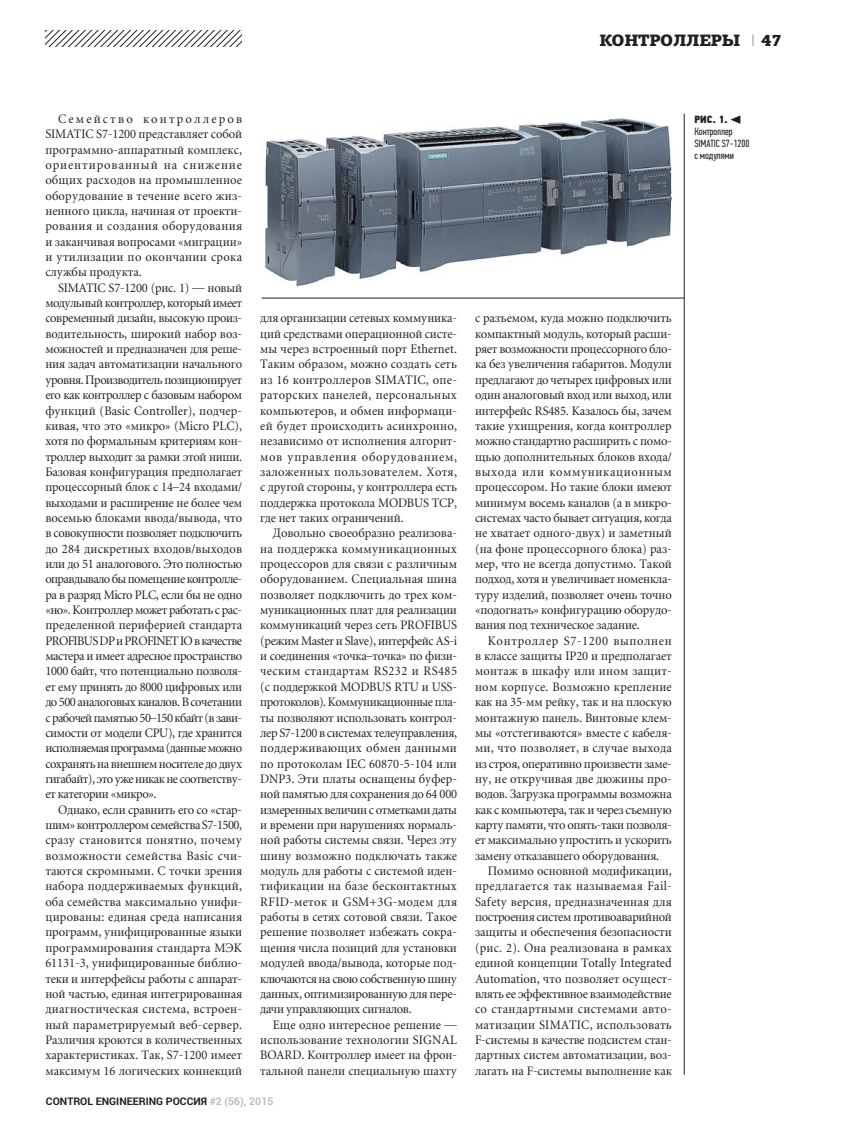
<style>
.page{position:relative;width:851px;height:1136px;background:#fff}
.page>*{position:absolute;margin:0;border:0;box-sizing:border-box;transform-origin:0 0}
.t1{font:900 16.5px "PF Agora Slab Pro";letter-spacing:-.02em;color:#231f20}
.t2{font:12.75px/15.3px "Miniature";letter-spacing:-.01em;color:#231f20;text-align:justify;scale:.96 1}
.t3{font:12.75px "Miniature";letter-spacing:.015em;color:#231f20;scale:.96 1}
.t4{font:12.75px "Miniature";letter-spacing:-.03em;color:#231f20;scale:.96 1}
.t5{font:12.75px "Miniature";letter-spacing:.02em;color:#231f20;scale:.96 1}
.t6{font:12.75px "Miniature";letter-spacing:.03em;color:#231f20;scale:.96 1}
.t7{font:12.75px "Miniature";letter-spacing:.025em;color:#231f20;scale:.96 1}
.t8{font:12.75px "Miniature";letter-spacing:.05em;color:#231f20;scale:.96 1}
.t9{font:700 10.5px "Roboto";color:#231f20}
.t10{font:10.5px/12px "PF Din Text Comp Pro";color:#231f20}
.t11{font:10.5px "PF Din Text Cond Pro X Black";color:#231f20}
.s1{font-family:"PF Din Text Pro";font-weight:100}
.s2{color:#bbbdc0}
</style>
<div class="page">
<svg style="left:46px;top:31px;width:195px;height:15px"></svg>
<img style="left:265px;top:118px;width:407px;height:169px">
<svg style="left:730px;top:115px;width:10px;height:9px"></svg>
<hr style="left:262px;top:298px;width:422px;height:1px;background:#231f20">
<hr style="left:683px;top:114px;width:1px;height:960px;background:#231f20">
<p class="t1" style="left:599px;top:31px;width:142px">КОНТРОЛЛЕРЫ</p>
<p class="t1" style="left:751px;top:31px;width:32px"><span class="s1">I</span> 47</p>
<p class="t2" style="left:45px;top:112px;width:206px;text-indent:13px">Семейство контроллеров SIMATIC S7-1200 представляет собой программно-аппаратный комплекс, ориентированный на снижение общих расходов на промышленное оборудование в течение всего жиз&shy;ненного цикла, начиная от проекти&shy;рования и создания оборудования и заканчивая вопросами «миграции» и утилизации по окончании срока службы продукта.</p>
<p class="t2" style="left:45px;top:281px;width:206px;text-indent:13px">SIMATIC S7-1200 (рис. 1) — новый модульный контроллер, который имеет современный дизайн, высокую произ&shy;водительность, широкий набор воз&shy;можностей и предназначен для реше&shy;ния задач автоматизации начального уровня. Производитель позиционирует его как контроллер с базовым набором функций (Basic Controller), подчер&shy;кивая, что это «микро» (Micro PLC), хотя по формальным критериям кон&shy;троллер выходит за рамки этой ниши.<br>Базовая конфигурация предполагает процессорный блок с 14–24 входами/ выходами и расширение не более чем восемью блоками ввода/вывода, что в совокупности позволяет подключить до 284 дискретных входов/выходов или до 51 аналогового. Это полностью оправдывало бы помещение контролле&shy;ра в разряд Micro PLC, если бы не одно «но». Контроллер может работать с рас&shy;пределенной периферией стандарта PROFIBUS DP и PROFINET IO в качестве мастера и имеет адресное пространство 1000 байт, что потенциально позволя&shy;ет ему принять до 8000 цифровых или до 500 аналоговых каналов. В сочетании с рабочей памятью 50–150 кбайт (в зави&shy;симости от модели CPU), где хранится исполняемая программа (данные можно сохранять на внешнем носителе до двух гигабайт), это уже никак не соответству&shy;ет категории «микро».</p>
<p class="t2" style="left:45px;top:803px;width:206px;text-indent:13px">Однако, если сравнить его со «стар&shy;шим» контроллером семейства S7-1500, сразу становится понятно, почему возможности семейства Basic счи&shy;таются скромными. С точки зрения набора поддерживаемых функций, оба семейства максимально унифи&shy;цированы: единая среда написания программ, унифицированные языки программирования стандарта МЭК 61131-3, унифицированные библио&shy;теки и интерфейсы работы с аппарат&shy;ной частью, единая интегрированная диагностическая система, встроен&shy;ный параметрируемый веб-сервер.<br>Различия кроются в количественных характеристиках. Так, S7-1200 имеет максимум 16 логических коннекций</p>
<p class="t2" style="left:260px;top:312px;width:206px">для организации сетевых коммуника&shy;ций средствами операционной систе&shy;мы через встроенный порт Ethernet.<br>Таким образом, можно создать сеть из 16 контроллеров SIMATIC, опе&shy;раторских панелей, персональных компьютеров, и обмен информаци&shy;ей будет происходить асинхронно, независимо от исполнения алгорит&shy;мов управления оборудованием, заложенных пользователем. Хотя, с другой стороны, у контроллера есть поддержка протокола MODBUS TCP, где нет таких ограничений.</p>
<p class="t2" style="left:260px;top:526px;width:206px;text-indent:13px">Довольно своеобразно реализова&shy;на поддержка коммуникационных процессоров для связи с различным оборудованием. Специальная шина позволяет подключить до трех ком&shy;муникационных плат для реализации коммуникаций через сеть PROFIBUS (режим Master и Slave), интерфейс AS-i и соединения «точка–точка» по физи&shy;ческим стандартам RS232 и RS485 (с поддержкой MODBUS RTU и USS&shy;протоколов). Коммуникационные пла&shy;ты позволяют использовать контрол&shy;лер S7-1200 в системах телеуправления, поддерживающих обмен данными по протоколам IEC 60870-5-104 или DNP3. Эти платы оснащены буфер&shy;ной памятью для сохранения до 64 000 измеренных величин с отметками даты и времени при нарушениях нормаль&shy;ной работы системы связи. Через эту шину возможно подключать также модуль для работы с системой иден&shy;тификации на базе бесконтактных RFID-меток и GSM+3G-модем для работы в сетях сотовой связи. Такое решение позволяет избежать сокра&shy;щения числа позиций для установки модулей ввода/вывода, которые под&shy;ключаются на свою собственную шину данных, оптимизированную для пере&shy;дачи управляющих сигналов.</p>
<p class="t2" style="left:260px;top:1017px;width:206px;text-indent:13px">Еще одно интересное решение — использование технологии SIGNAL BOARD. Контроллер имеет на фрон&shy;тальной панели специальную шахту</p>
<p class="t9" style="left:46px;top:1093px;width:229px">CONTROL ENGINEERING РОССИЯ <span class="s2">#2 (56), 2015</span></p>
<p class="t2" style="left:475px;top:312px;width:206px">с разъемом, куда можно подключить компактный модуль, который расши&shy;ряет возможности процессорного бло&shy;ка без увеличения габаритов. Модули предлагают до четырех цифровых или один аналоговый вход или выход, или интерфейс RS485. Казалось бы, зачем такие ухищрения, когда контроллер можно стандартно расширить с помо&shy;щью дополнительных блоков входа/ выхода или коммуникационным процессором. Но такие блоки имеют минимум восемь каналов (а в микро&shy;системах часто бывает ситуация, когда не хватает одного-двух) и заметный (на фоне процессорного блока) раз&shy;мер, что не всегда допустимо. Такой подход, хотя и увеличивает номенкла&shy;туру изделий, позволяет очень точно «подогнать» конфигурацию оборудо&shy;вания под техническое задание.</p>
<p class="t8" style="left:487px;top:635px;width:193px">Контроллер S7-1200 выполнен</p>
<p class="t2" style="left:475px;top:649px;width:206px">в классе защиты IP20 и предполагает</p>
<p class="t3" style="left:475px;top:666px;width:206px">монтаж в шкафу или ином защит-</p>
<p class="t5" style="left:475px;top:681px;width:206px">ном корпусе. Возможно крепление</p>
<p class="t2" style="left:475px;top:695px;width:206px">как на 35-мм рейку, так и на плоскую</p>
<p class="t2" style="left:475px;top:710px;width:206px">монтажную панель. Винтовые клем-</p>
<p class="t2" style="left:475px;top:726px;width:206px">мы «отстегиваются» вместе с кабеля-</p>
<p class="t3" style="left:475px;top:743px;width:206px">ми, что позволяет, в случае выхода</p>
<p class="t2" style="left:475px;top:756px;width:206px">из строя, оперативно произвести заме-</p>
<p class="t2" style="left:475px;top:772px;width:206px">ну, не откручивая две дюжины про-</p>
<p class="t2" style="left:475px;top:787px;width:206px">водов. Загрузка программы возможна</p>
<p class="t2" style="left:475px;top:803px;width:206px">как с компьютера, так и через съемную</p>
<p class="t4" style="left:475px;top:819px;width:206px">карту памяти, что опять-таки позволя-</p>
<p class="t2" style="left:475px;top:833px;width:206px">ет максимально упростить и ускорить</p>
<p class="t2" style="left:475px;top:849px;width:193px">замену отказавшего оборудования.</p>
<p class="t2" style="left:487px;top:864px;width:193px">Помимо основной модификации,</p>
<p class="t6" style="left:475px;top:881px;width:206px">предлагается так называемая Fail-</p>
<p class="t3" style="left:475px;top:896px;width:206px">Safety версия, предназначенная для</p>
<p class="t4" style="left:475px;top:911px;width:206px">построения систем противоаварийной</p>
<p class="t2" style="left:475px;top:925px;width:206px">защиты и обеспечения безопасности</p>
<p class="t3" style="left:475px;top:942px;width:206px">(рис. 2). Она реализована в рамках</p>
<p class="t2" style="left:475px;top:956px;width:206px">единой концепции Totally Integrated</p>
<p class="t2" style="left:475px;top:971px;width:206px">Automation, что позволяет осущест-</p>
<p class="t2" style="left:475px;top:987px;width:206px">влять ее эффективное взаимодействие</p>
<p class="t7" style="left:475px;top:1004px;width:206px">со стандартными системами авто-</p>
<p class="t5" style="left:475px;top:1019px;width:206px">матизации SIMATIC, использовать</p>
<p class="t2" style="left:475px;top:1033px;width:206px">F-системы в качестве подсистем стан-</p>
<p class="t2" style="left:475px;top:1048px;width:206px">дартных систем автоматизации, воз-</p>
<p class="t2" style="left:475px;top:1063px;width:206px">лагать на F-системы выполнение как</p>
<p class="t11" style="left:694px;top:113px;width:35px">РИС. 1.</p>
<p class="t10" style="left:694px;top:126px;width:57px">Контроллер<br>SIMATIC S7-1200 с модулями</p>
</div>
